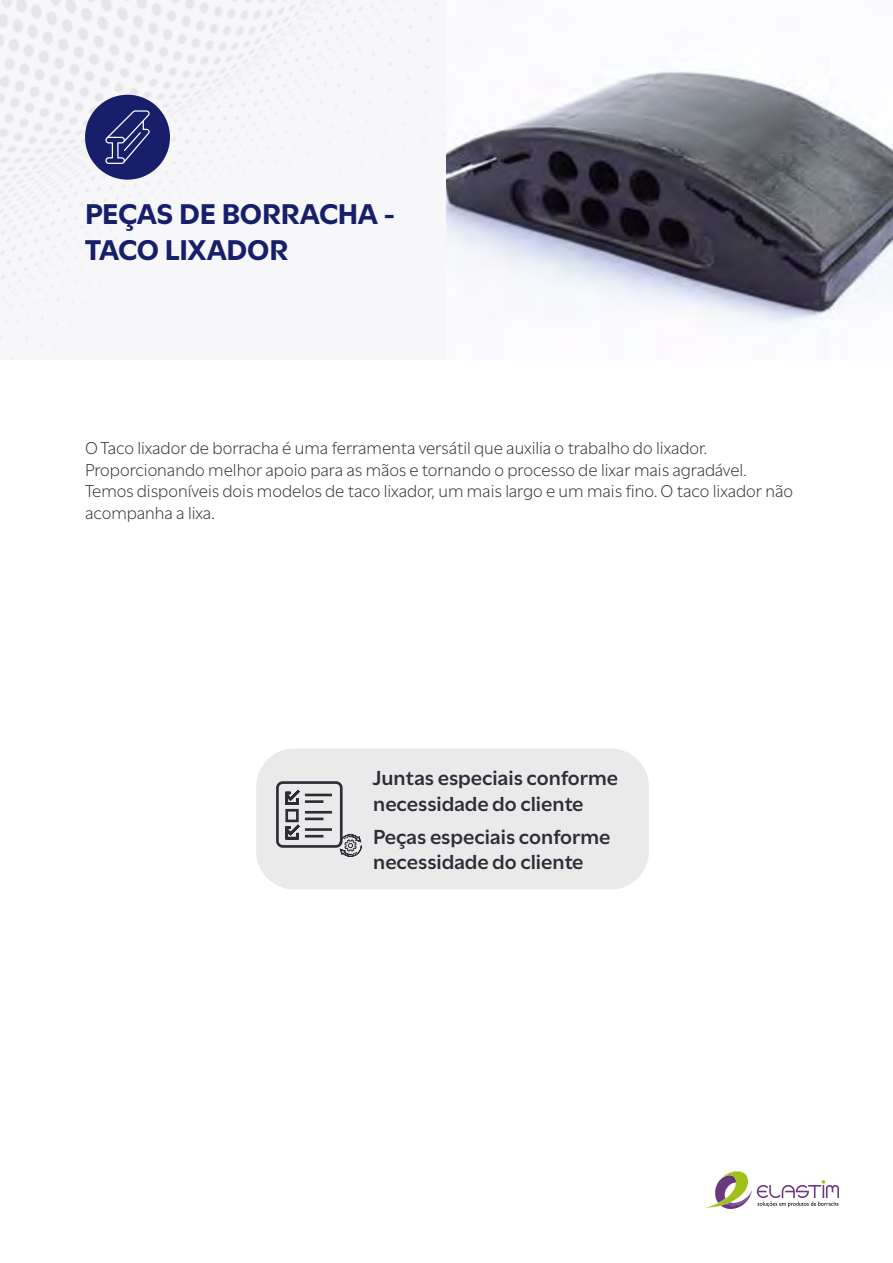
<style>
.page{position:relative;width:893px;height:1263px;background:#fff}
.page>*{position:absolute;margin:0;border:0;box-sizing:border-box;transform-origin:0 0}
.t1{font:700 30px/36px "Utile";letter-spacing:-.01em;color:#171f6a}
.t2{font:600 21.3px/25.7px "Utile";color:#2d2d37}
.t3{font:300 18px/21.6px "Utile";color:#2d2d37}
</style>
<div class="page">
<svg style="left:706px;top:1171px;width:133px;height:38px"></svg>
<img style="left:0;top:0;width:446px;height:359px">
<img style="left:446px;top:71px;width:447px;height:253px">
<div style="left:85px;top:95px;width:85px;height:85px;background:#171f6a;border-radius:50%"></div>
<svg style="left:105px;top:110px;width:45px;height:54px"></svg>
<div style="left:256px;top:748px;width:393px;height:141px;background:#eaeaeb;border-radius:38px"></div>
<svg style="left:276px;top:781px;width:86px;height:76px"></svg>
<h1 class="t1" style="left:85px;top:192px;width:311px">PEÇAS DE BORRACHA -<br>TACO LIXADOR</h1>
<p class="t3" style="left:85px;top:436px;width:709px">O Taco lixador de borracha é uma ferramenta versátil que auxilia o trabalho do lixador.<br>Proporcionando melhor apoio para as mãos e tornando o processo de lixar mais agradável.<br>Temos disponíveis dois modelos de taco lixador, um mais largo e um mais fino. O taco lixador não acompanha a lixa.</p>
<p class="t2" style="left:373px;top:763px;width:246px">Juntas especiais conforme necessidade do cliente</p>
<p class="t2" style="left:373px;top:821px;width:239px">Peças especiais conforme necessidade do cliente</p>
</div>
